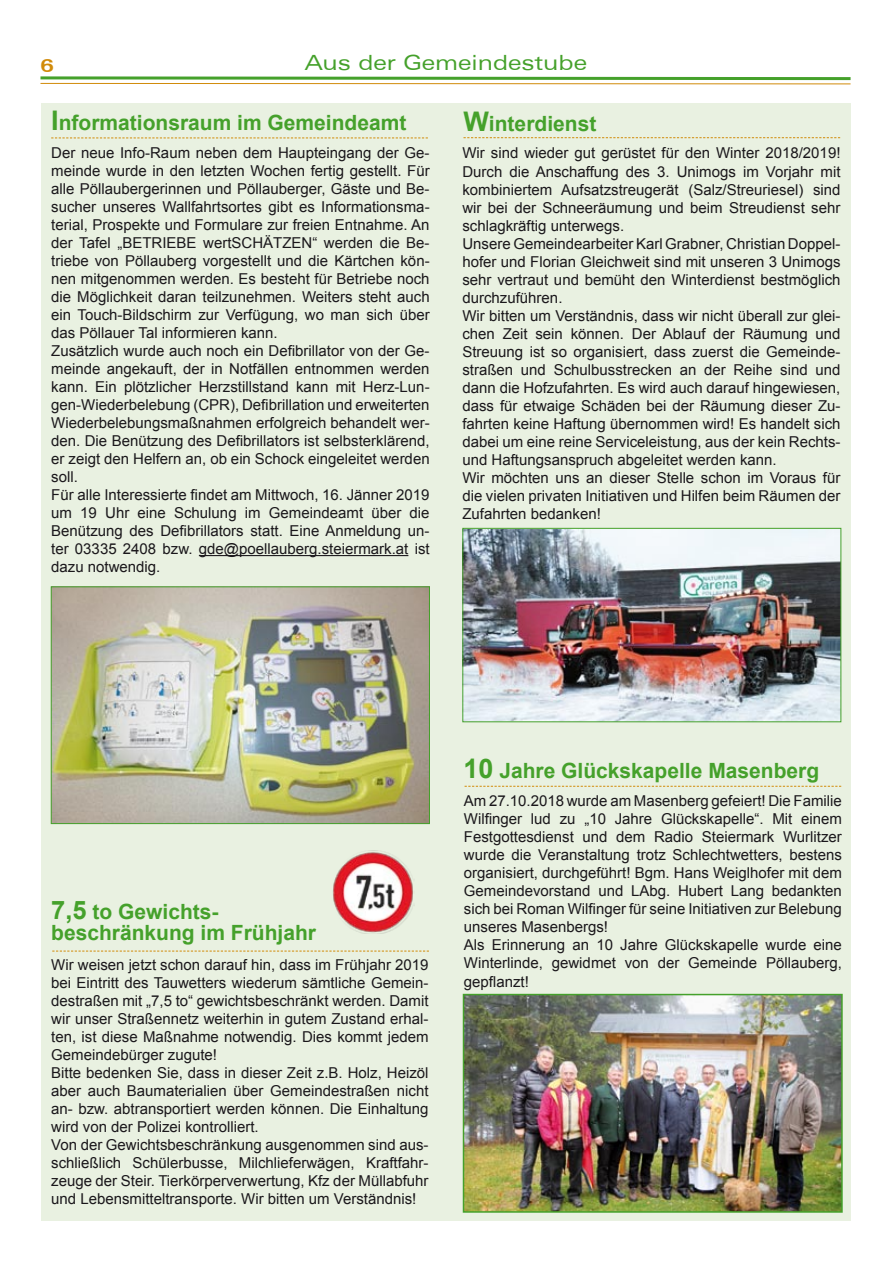
<style>
.page{position:relative;width:893px;height:1263px;background:#fff}
.page>*{position:absolute;margin:0;border:0;box-sizing:border-box;transform-origin:0 0}
.t1{font:700 21px/21px "Arial";color:#45a12b}
.t2{font:expanded 21px "Zurich BT";color:#45a12b}
.t3{font:700 expanded 18px "Zurich BT";color:#d18b0a}
.t4{font:15px/18px "Arial";color:#1a171b}
.s1{font-size:27px}
.s2{font-size:25.5px}
</style>
<div class="page">
<div style="left:41px;top:103px;width:809px;height:1118px;background:#e9f1e1"></div>
<svg style="left:40px;top:76px;width:811px;height:9px"></svg>
<svg style="left:52px;top:951px;width:377px;height:1px"></svg>
<svg style="left:465px;top:786px;width:376px;height:1px"></svg>
<img style="left:333px;top:850px;width:81px;height:84px">
<svg style="left:463px;top:137px;width:377px;height:1px"></svg>
<img style="left:465px;top:530px;width:374px;height:190px">
<div style="left:463px;top:528px;width:378px;height:194px;border:1px solid #45a12b"></div>
<hr style="left:199px;top:555px;width:209px;height:1px;background:#1a171b">
<svg style="left:51px;top:138px;width:377px;height:1px"></svg>
<img style="left:53px;top:589px;width:375px;height:233px">
<div style="left:51px;top:587px;width:379px;height:237px;border:1px solid #45a12b"></div>
<img style="left:466px;top:997px;width:374px;height:213px">
<div style="left:463px;top:994px;width:380px;height:219px;border:2px solid #45a12b"></div>
<p class="t3" style="left:40px;top:55px;width:15px">6</p>
<h1 class="t2" style="left:305px;top:50px;width:284px">Aus der Gemeindestube</h1>
<h1 class="t1" style="left:51px;top:113px;width:357px"><span class="s1">I</span>nformationsraum im Gemeindeamt</h1>
<p class="t4" style="left:51px;top:144px;width:380px">Der neue Info-Raum neben dem Haupteingang der Ge&shy;meinde wurde in den letzten Wochen fertig gestellt. Für alle Pöllaubergerinnen und Pöllauberger, Gäste und Be&shy;sucher unseres Wallfahrtsortes gibt es Informationsma&shy;terial, Prospekte und Formulare zur freien Entnahme. An der Tafel „BETRIEBE wertSCHÄTZEN“ werden die Be&shy;triebe von Pöllauberg vorgestellt und die Kärtchen kön&shy;nen mitgenommen werden. Es besteht für Betriebe noch die Möglichkeit daran teilzunehmen. Weiters steht auch ein Touch-Bildschirm zur Verfügung, wo man sich über das Pöllauer Tal informieren kann.<br>Zusätzlich wurde auch noch ein Defibrillator von der Ge&shy;meinde angekauft, der in Notfällen entnommen werden kann. Ein plötzlicher Herzstillstand kann mit Herz-Lun&shy;gen-Wiederbelebung (CPR), Defibrillation und erweiterten Wiederbelebungsmaßnahmen erfolgreich behandelt wer&shy;den. Die Benützung des Defibrillators ist selbsterklärend, er zeigt den Helfern an, ob ein Schock eingeleitet werden soll.<br>Für alle Interessierte findet am Mittwoch, 16. Jänner 2019 um 19 Uhr eine Schulung im Gemeindeamt über die Benützung des Defibrillators statt. Eine Anmeldung un&shy;ter 03335 2408 bzw. gde@poellauberg.steiermark.at ist dazu notwendig.</p>
<h1 class="t1" style="left:463px;top:114px;width:134px"><span class="s1">W</span>interdienst</h1>
<p class="t4" style="left:462px;top:144px;width:380px">Wir sind wieder gut gerüstet für den Winter 2018/2019!<br>Durch die Anschaffung des 3. Unimogs im Vorjahr mit kombiniertem Aufsatzstreugerät (Salz/Streuriesel) sind wir bei der Schneeräumung und beim Streudienst sehr schlagkräftig unterwegs.<br>Unsere Gemeindearbeiter Karl Grabner, Christian Doppel&shy;hofer und Florian Gleichweit sind mit unseren 3 Unimogs sehr vertraut und bemüht den Winterdienst bestmöglich durchzuführen.<br>Wir bitten um Verständnis, dass wir nicht überall zur glei&shy;chen Zeit sein können. Der Ablauf der Räumung und Streuung ist so organisiert, dass zuerst die Gemeinde&shy;straßen und Schulbusstrecken an der Reihe sind und dann die Hofzufahrten. Es wird auch darauf hingewiesen, dass für etwaige Schäden bei der Räumung dieser Zu&shy;fahrten keine Haftung übernommen wird! Es handelt sich dabei um eine reine Serviceleistung, aus der kein Rechts&shy;und Haftungsanspruch abgeleitet werden kann.<br>Wir möchten uns an dieser Stelle schon im Voraus für die vielen privaten Initiativen und Hilfen beim Räumen der Zufahrten bedanken!</p>
<h1 class="t1" style="left:51px;top:902px;width:266px"><span class="s2">7,5</span> to Gewichts&shy;beschränkung im Frühjahr</h1>
<p class="t4" style="left:51px;top:956px;width:379px">Wir weisen jetzt schon darauf hin, dass im Frühjahr 2019 bei Eintritt des Tauwetters wiederum sämtliche Gemein&shy;destraßen mit „7,5 to“ gewichtsbeschränkt werden. Damit wir unser Straßennetz weiterhin in gutem Zustand erhal&shy;ten, ist diese Maßnahme notwendig. Dies kommt jedem Gemeindebürger zugute!<br>Bitte bedenken Sie, dass in dieser Zeit z.B. Holz, Heizöl aber auch Baumaterialien über Gemeindestraßen nicht an- bzw. abtransportiert werden können. Die Einhaltung wird von der Polizei kontrolliert.<br>Von der Gewichtsbeschränkung ausgenommen sind aus&shy;schließlich Schülerbusse, Milchlieferwägen, Kraftfahr&shy;zeuge der Steir. Tierkörperverwertung, Kfz der Müllabfuhr und Lebensmitteltransporte. Wir bitten um Verständnis!</p>
<h1 class="t1" style="left:463px;top:761px;width:357px"><span class="s1">10</span> Jahre Glückskapelle Masenberg</h1>
<p class="t4" style="left:464px;top:792px;width:380px">Am 27.10.2018 wurde am Masenberg gefeiert! Die Familie Wilfinger lud zu „10 Jahre Glückskapelle“. Mit einem Festgottesdienst und dem Radio Steiermark Wurlitzer wurde die Veranstaltung trotz Schlechtwetters, bestens organisiert, durchgeführt! Bgm. Hans Weiglhofer mit dem Gemeindevorstand und LAbg. Hubert Lang bedankten sich bei Roman Wilfinger für seine Initiativen zur Belebung unseres Masenbergs!<br>Als Erinnerung an 10 Jahre Glückskapelle wurde eine Winterlinde, gewidmet von der Gemeinde Pöllauberg, gepflanzt!</p>
</div>
